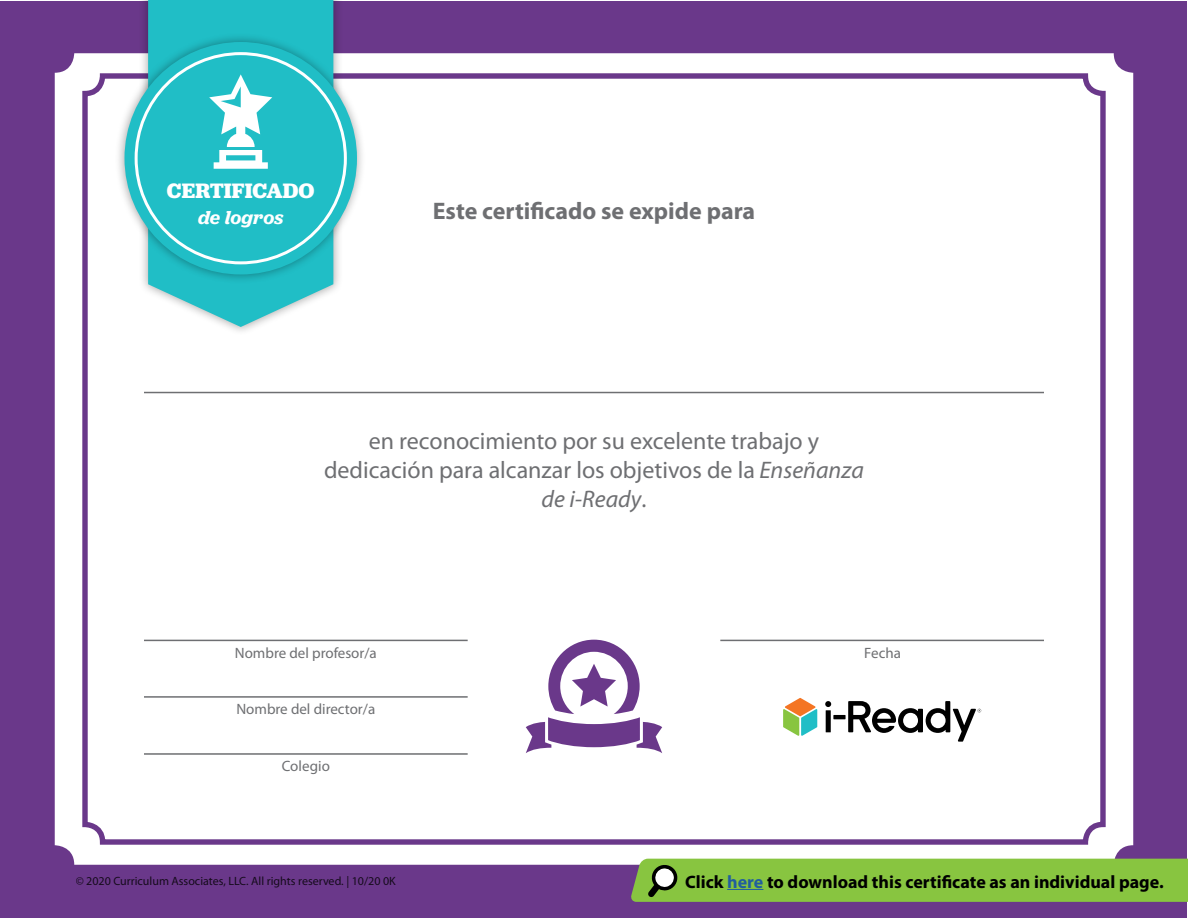
<style>
.page{position:relative;width:1188px;height:918px;background:#fff}
.page>*{position:absolute;margin:0;border:0;box-sizing:border-box;transform-origin:0 0}
.t1{font:24px/28.8px "Myriad Pro";color:#6e6f72;text-align:center}
.t2{font:700 24px "Myriad Pro";color:#6e6f72}
.t3{font:700 21.75px "Jubilat";color:#fff}
.t4{font:italic 600 19.5px "Jubilat";color:#fff}
.t5{font:700 18px "Myriad Pro";color:#000}
.t6{font:15px "Myriad Pro";color:#6e6f72}
.t7{font:12px "Myriad Pro";color:#000}
.s1{font-style:italic}
.s2{color:#215e9e}
</style>
<div class="page">
<div style="left:1px;top:1px;width:1186px;height:916px;background:#6a388a"></div>
<div style="left:55px;top:53px;width:1078px;height:812px;background:#fff;border-radius:20px"></div>
<hr style="left:144px;top:392px;width:900px;height:1px;background:#6e6f72">
<div style="left:82px;top:73px;width:1024px;height:772px;border:5px solid #6a388a;border-radius:18px"></div>
<div style="left:138px;top:0;width:205px;height:336px;background:#000;opacity:.35"></div>
<svg style="left:148px;top:0;width:185px;height:327px;fill:#20bec6"></svg>
<div style="left:115px;top:32px;width:252px;height:252px;background:#000;opacity:.35"></div>
<div style="left:124px;top:42px;width:233px;height:232px;background:#20bec6;border-radius:50%"></div>
<svg style="left:209px;top:74px;width:63px;height:95px"></svg>
<hr style="left:144px;top:696px;width:324px;height:2px;background:#6e6f72">
<hr style="left:144px;top:753px;width:324px;height:2px;background:#6e6f72">
<hr style="left:144px;top:640px;width:324px;height:1px;background:#6e6f72">
<hr style="left:720px;top:640px;width:324px;height:1px;background:#6e6f72">
<svg style="left:526px;top:640px;width:136px;height:113px"></svg>
<svg style="left:783px;top:698px;width:34px;height:38px"></svg>
<div style="left:826px;top:710px;width:5px;height:22px;background:#000"></div>
<svg style="left:833px;top:715px;width:13px;height:4px"></svg>
<svg style="left:848px;top:701px;width:133px;height:41px"></svg>
<svg style="left:825px;top:701px;width:6px;height:6px"></svg>
<div style="left:630px;top:859px;width:558px;height:43px;background:#88c540"></div>
<p class="t3" style="left:167px;top:177px;width:149px">CERTIFICADO</p>
<p class="t4" style="left:198px;top:205px;width:87px">de logros</p>
<p class="t2" style="left:433px;top:198px;width:324px">Este certificado se expide para</p>
<p class="t1" style="left:324px;top:427px;width:541px">en reconocimiento por su excelente trabajo y dedicación para alcanzar los objetivos de la <span class="s1">Enseñanza de i-Ready</span>.</p>
<p class="t6" style="left:235px;top:644px;width:143px">Nombre del profesor/a</p>
<p class="t6" style="left:236px;top:701px;width:140px">Nombre del director/a</p>
<p class="t6" style="left:282px;top:758px;width:50px">Colegio</p>
<p class="t6" style="left:864px;top:644px;width:38px">Fecha</p>
<p class="t7" style="left:76px;top:874px;width:322px">© 2020 Curriculum Associates, LLC. All rights reserved. | 10/20 0K</p>
<p class="t5" style="left:685px;top:871px;width:480px">Click <span class="s2">here</span> to download this certificate as an individual page.</p>
</div>
